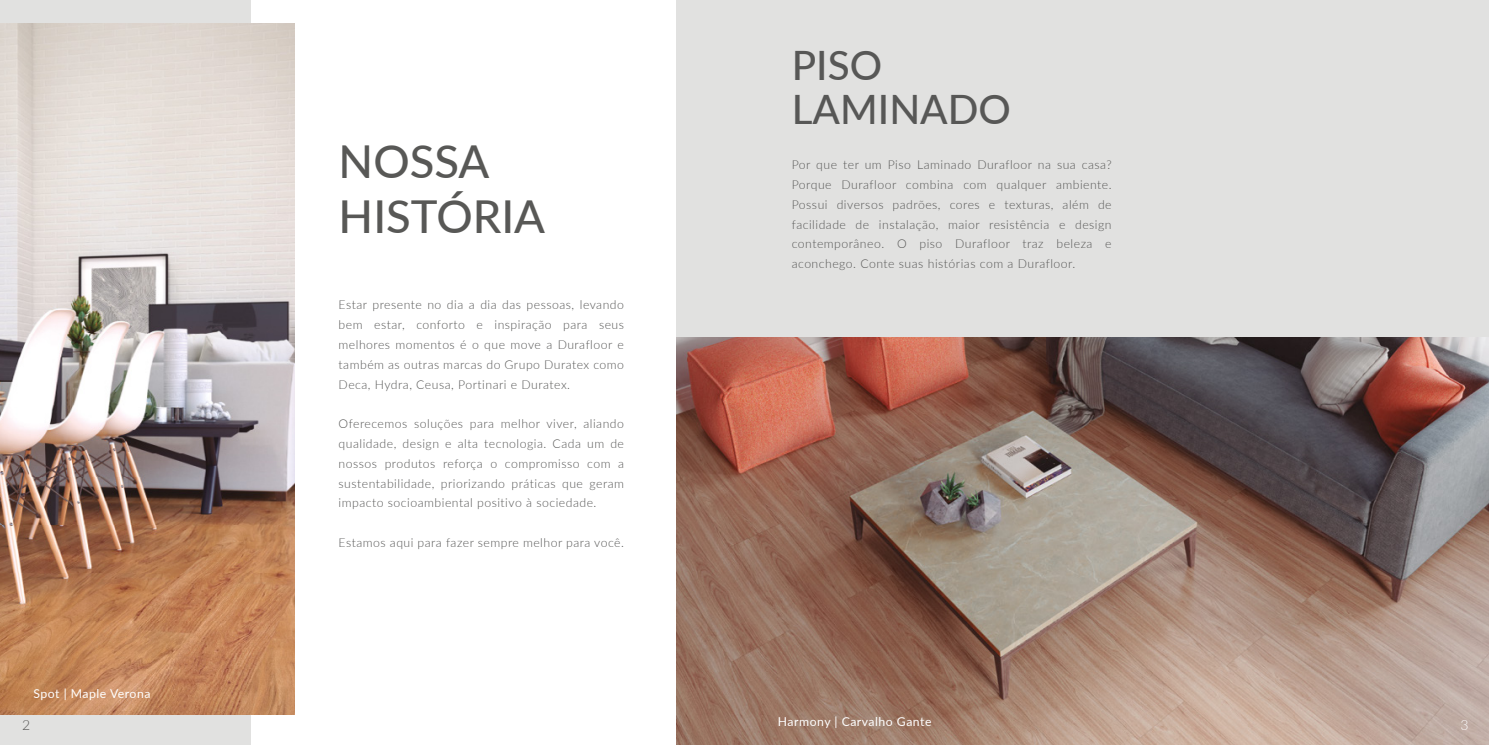
<style>
.page{position:relative;width:1489px;height:745px;background:#fff}
.page>*{position:absolute;margin:0;border:0;box-sizing:border-box;transform-origin:0 0}
.t1{font:500 45.32px/54.4px "Lato";color:#585856}
.t2{font:500 40.43px/44.4px "Lato";color:#575756}
.t3{font:300 14px "Lato";color:#575756}
.t4{font:300 14px "Lato";color:#fff}
.t5{font:300 12.25px/19.8px "Lato";letter-spacing:.04em;color:#575756;text-align:justify}
.t6{font:12.25px "Lato";letter-spacing:.04em;color:#fff}
</style>
<div class="page">
<div style="left:0;top:0;width:251px;height:744px;background:#e1e1e0"></div>
<div style="left:676px;top:0;width:812px;height:744px;background:#e1e1e0"></div>
<img style="left:0;top:24px;width:294px;height:690px">
<img style="left:676px;top:337px;width:812px;height:407px">
<p class="t6" style="left:33px;top:684px;width:118px">Spot | Maple Verona</p>
<h1 class="t1" style="left:338px;top:132px;width:208px">NOSSA<br>HISTÓRIA</h1>
<p class="t5" style="left:338px;top:294px;width:287px">Estar presente no dia a dia das pessoas, levando bem estar, conforto e inspiração para seus melhores momentos é o que move a Durafloor e também as outras marcas do Grupo Duratex como Deca, Hydra, Ceusa, Portinari e Duratex.</p>
<p class="t5" style="left:338px;top:413px;width:287px">Oferecemos soluções para melhor viver, aliando qualidade, design e alta tecnologia. Cada um de nossos produtos reforça o compromisso com a sustentabilidade, priorizando práticas que geram impacto socioambiental positivo à sociedade.</p>
<p class="t5" style="left:338px;top:532px;width:287px">Estamos aqui para fazer sempre melhor para você.</p>
<h2 class="t2" style="left:791px;top:41px;width:221px">PISO<br>LAMINADO</h2>
<p class="t5" style="left:791px;top:154px;width:321px">Por que ter um Piso Laminado Durafloor na sua casa?<br>Porque Durafloor combina com qualquer ambiente.<br>Possui diversos padrões, cores e texturas, além de facilidade de instalação, maior resistência e design contemporâneo. O piso Durafloor traz beleza e aconchego. Conte suas histórias com a Durafloor.</p>
<p class="t6" style="left:778px;top:712px;width:155px">Harmony | Carvalho Gante</p>
<p class="t3" style="left:22px;top:715px;width:10px">2</p>
<p class="t4" style="left:1460px;top:715px;width:10px">3</p>
</div>
